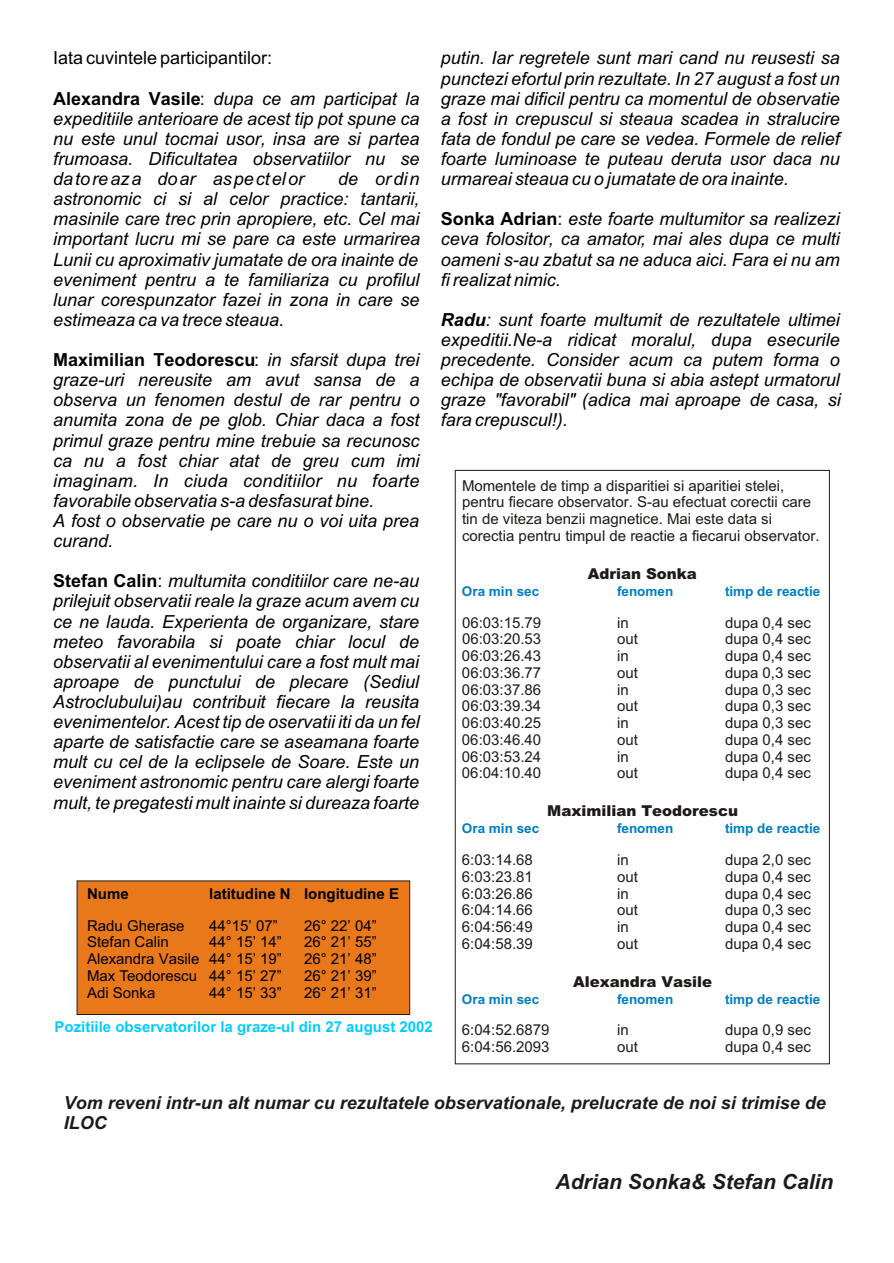
<style>
.page{position:relative;width:894px;height:1263px;background:#fff}
.page>*{position:absolute;margin:0;border:0;box-sizing:border-box;transform-origin:0 0}
.t1{font:italic 700 21px "Arial";color:#1f1a17}
.t2{font:italic 18px/20.1px "Arial";color:#000}
.t3{font:italic 700 18px/20.1px "Arial";color:#1f1a17}
.t4{font:18px "Arial";color:#000}
.t5{font:15px/16.8px "Arial";color:#1f1a17}
.t6{font:15px "Arial";color:#000}
.t7{font:700 15px "Arial";color:#0cf}
.t8{font:900 15px "Arial";color:#1f1a17}
.t9{font:700 15px "Arial";color:#000}
.t10{font:700 13.5px "Arial";color:#007dc2}
.s1{font-weight:700;font-style:normal}
.s2{font-style:normal}
.s3{font-weight:700}
</style>
<div class="page">
<div style="left:77px;top:881px;width:333px;height:134px;background:#e8781a;border:1px solid #1f1a17"></div>
<p class="t4" style="left:53px;top:51px;width:221px">Iata cuvintele participantilor:</p>
<p class="t2" style="left:441px;top:50px;width:400px">putin. Iar regretele sunt mari cand nu reusesti sa</p>
<p class="t2" style="left:441px;top:70px;width:400px">punctezi efortul prin rezultate. In 27 august a fost un</p>
<p class="t2" style="left:53px;top:90px;width:788px"><span class="s1">Alexandra Vasile</span><span class="s2">:</span> dupa ce am participat la graze mai dificil pentru ca momentul de observatie</p>
<p class="t2" style="left:53px;top:110px;width:788px">expeditiile anterioare de acest tip pot spune ca a fost in crepuscul si steaua scadea in stralucire</p>
<p class="t2" style="left:53px;top:130px;width:788px">nu este unul tocmai usor, insa are si partea fata de fondul pe care se vedea. Formele de relief</p>
<p class="t2" style="left:53px;top:150px;width:788px">frumoasa. Dificultatea observatiilor nu se foarte luminoase te puteau deruta usor daca nu</p>
<p class="t2" style="left:53px;top:170px;width:252px">datoreaza doar aspectelor</p>
<p class="t2" style="left:53px;top:170px;width:788px;text-indent:285px">de ordin urmareai steaua cu o jumatate de ora inainte. astronomic ci si al celor practice: tantarii,<br>masinile care trec prin apropiere, etc. Cel mai <span class="s1">Sonka Adrian</span><span class="s2">:</span> este foarte multumitor sa realizezi important lucru mi se pare ca este urmarirea ceva folositor, ca amator, mai ales dupa ce multi Lunii cu aproximativ jumatate de ora inainte de</p>
<p class="t2" style="left:53px;top:251px;width:788px;text-indent:388px">oameni s-au zbatut sa ne aduca aici. Fara ei nu am eveniment pentru a te familiariza cu profilul fi realizat nimic.<br>lunar corespunzator fazei in zona in care se<br>estimeaza ca va trece steaua.</p>
<p class="t2" style="left:441px;top:311px;width:401px"><span class="s3">Radu</span>: sunt foarte multumit de rezultatele ultimei</p>
<p class="t2" style="left:441px;top:331px;width:401px">expeditii.Ne-a ridicat moralul, dupa esecurile</p>
<p class="t2" style="left:53px;top:351px;width:788px"><span class="s1">Maximilian Teodorescu</span><span class="s2">:</span> in sfarsit dupa trei precedente. Consider acum ca putem forma o</p>
<p class="t2" style="left:53px;top:371px;width:788px">graze-uri nereusite am avut sansa de a echipa de observatii buna si abia astept urmatorul</p>
<p class="t2" style="left:53px;top:392px;width:789px">observa un fenomen destul de rar pentru o graze "favorabil" (adica mai aproape de casa, si</p>
<p class="t2" style="left:53px;top:412px;width:516px">anumita zona de pe glob. Chiar daca a fost fara crepuscul!).</p>
<p class="t2" style="left:53px;top:432px;width:368px">primul graze pentru mine trebuie sa recunosc</p>
<p class="t2" style="left:53px;top:452px;width:368px">ca nu a fost chiar atat de greu cum imi</p>
<p class="t2" style="left:53px;top:472px;width:368px">imaginam. In ciuda conditiilor nu foarte</p>
<p class="t2" style="left:53px;top:492px;width:323px">favorabile observatia s-a desfasurat bine.</p>
<p class="t2" style="left:53px;top:512px;width:368px">A fost o observatie pe care nu o voi uita prea</p>
<p class="t2" style="left:53px;top:532px;width:62px">curand.</p>
<p class="t2" style="left:53px;top:573px;width:368px;text-align:justify"><span class="s1">Stefan Calin</span><span class="s2">:</span> multumita conditiilor care ne-au prilejuit observatii reale la graze acum avem cu ce ne lauda. Experienta de organizare, stare meteo favorabila si poate chiar locul de observatii al evenimentului care a fost mult mai aproape de punctului de plecare (Sediul Astroclubului)au contribuit fiecare la reusita evenimentelor. Acest tip de oservatii iti da un fel aparte de satisfactie care se aseamana foarte mult cu cel de la eclipsele de Soare. Este un eveniment astronomic pentru care alergi foarte mult, te pregatesti mult inainte si dureaza foarte</p>
<p class="t5" style="left:462px;top:478px;width:359px">Momentele de timp a disparitiei si aparitiei stelei, pentru fiecare observator. S-au efectuat corectii care tin de viteza benzii magnetice. Mai este data si corectia pentru timpul de reactie a fiecarui observator.</p>
<p class="t8" style="left:588px;top:568px;width:111px">Adrian Sonka</p>
<p class="t5" style="left:462px;top:615px;width:81px">06:03:15.79</p>
<p class="t5" style="left:617px;top:615px;width:13px">in</p>
<p class="t5" style="left:725px;top:615px;width:87px">dupa 0,4 sec</p>
<p class="t5" style="left:462px;top:632px;width:81px">06:03:20.53</p>
<p class="t5" style="left:617px;top:632px;width:22px">out</p>
<p class="t5" style="left:725px;top:632px;width:87px">dupa 0,4 sec</p>
<p class="t5" style="left:462px;top:649px;width:81px">06:03:26.43</p>
<p class="t5" style="left:617px;top:649px;width:13px">in</p>
<p class="t5" style="left:725px;top:649px;width:87px">dupa 0,4 sec</p>
<p class="t5" style="left:462px;top:666px;width:81px">06:03:36.77</p>
<p class="t5" style="left:617px;top:666px;width:22px">out</p>
<p class="t5" style="left:725px;top:666px;width:87px">dupa 0,3 sec</p>
<p class="t5" style="left:462px;top:682px;width:81px">06:03:37.86</p>
<p class="t5" style="left:617px;top:682px;width:13px">in</p>
<p class="t5" style="left:725px;top:682px;width:87px">dupa 0,3 sec</p>
<p class="t5" style="left:462px;top:699px;width:81px">06:03:39.34</p>
<p class="t5" style="left:617px;top:699px;width:22px">out</p>
<p class="t5" style="left:725px;top:699px;width:87px">dupa 0,3 sec</p>
<p class="t5" style="left:462px;top:716px;width:81px">06:03:40.25</p>
<p class="t5" style="left:617px;top:716px;width:13px">in</p>
<p class="t5" style="left:725px;top:716px;width:87px">dupa 0,3 sec</p>
<p class="t5" style="left:462px;top:733px;width:81px">06:03:46.40</p>
<p class="t5" style="left:617px;top:733px;width:22px">out</p>
<p class="t5" style="left:725px;top:733px;width:87px">dupa 0,4 sec</p>
<p class="t5" style="left:462px;top:749px;width:81px">06:03:53.24</p>
<p class="t5" style="left:617px;top:749px;width:13px">in</p>
<p class="t5" style="left:725px;top:749px;width:87px">dupa 0,4 sec</p>
<p class="t5" style="left:462px;top:766px;width:81px">06:04:10.40</p>
<p class="t5" style="left:617px;top:766px;width:22px">out</p>
<p class="t5" style="left:725px;top:766px;width:87px">dupa 0,4 sec</p>
<p class="t8" style="left:547px;top:806px;width:192px">Maximilian Teodorescu</p>
<p class="t5" style="left:462px;top:853px;width:72px">6:03:14.68</p>
<p class="t5" style="left:617px;top:853px;width:13px">in</p>
<p class="t5" style="left:725px;top:853px;width:87px">dupa 2,0 sec</p>
<p class="t5" style="left:462px;top:870px;width:72px">6:03:23.81</p>
<p class="t5" style="left:617px;top:870px;width:22px">out</p>
<p class="t5" style="left:725px;top:870px;width:87px">dupa 0,4 sec</p>
<p class="t5" style="left:462px;top:886px;width:72px">6:03:26.86</p>
<p class="t5" style="left:617px;top:886px;width:13px">in</p>
<p class="t5" style="left:725px;top:886px;width:87px">dupa 0,4 sec</p>
<p class="t5" style="left:462px;top:903px;width:72px">6:04:14.66</p>
<p class="t5" style="left:617px;top:903px;width:22px">out</p>
<p class="t5" style="left:725px;top:903px;width:87px">dupa 0,3 sec</p>
<p class="t5" style="left:462px;top:920px;width:72px">6:04:56:49</p>
<p class="t5" style="left:617px;top:920px;width:13px">in</p>
<p class="t5" style="left:725px;top:920px;width:87px">dupa 0,4 sec</p>
<p class="t5" style="left:462px;top:937px;width:72px">6:04:58.39</p>
<p class="t5" style="left:617px;top:937px;width:22px">out</p>
<p class="t5" style="left:725px;top:937px;width:87px">dupa 0,4 sec</p>
<p class="t8" style="left:573px;top:976px;width:141px">Alexandra Vasile</p>
<p class="t5" style="left:462px;top:1023px;width:89px">6:04:52.6879</p>
<p class="t5" style="left:617px;top:1023px;width:13px">in</p>
<p class="t5" style="left:725px;top:1023px;width:87px">dupa 0,9 sec</p>
<p class="t5" style="left:462px;top:1040px;width:89px">6:04:56.2093</p>
<p class="t5" style="left:617px;top:1040px;width:22px">out</p>
<p class="t5" style="left:725px;top:1040px;width:87px">dupa 0,4 sec</p>
<p class="t10" style="left:462px;top:586px;width:79px">Ora min sec</p>
<p class="t10" style="left:617px;top:586px;width:58px">fenomen</p>
<p class="t10" style="left:725px;top:586px;width:97px">timp de reactie</p>
<p class="t10" style="left:462px;top:823px;width:79px">Ora min sec</p>
<p class="t10" style="left:617px;top:823px;width:58px">fenomen</p>
<p class="t10" style="left:725px;top:823px;width:97px">timp de reactie</p>
<p class="t9" style="left:87px;top:888px;width:43px">Nume</p>
<p class="t9" style="left:209px;top:888px;width:191px">latitudine N longitudine E</p>
<p class="t6" style="left:87px;top:920px;width:99px">Radu Gherase</p>
<p class="t6" style="left:209px;top:920px;width:70px">44°15’ 07”</p>
<p class="t6" style="left:304px;top:920px;width:74px">26° 22’ 04”</p>
<p class="t6" style="left:87px;top:937px;width:83px">Stefan Calin</p>
<p class="t6" style="left:209px;top:937px;width:74px">44° 15’ 14”</p>
<p class="t6" style="left:304px;top:937px;width:74px">26° 21’ 55”</p>
<p class="t6" style="left:87px;top:953px;width:196px">Alexandra Vasile 44° 15’ 19”</p>
<p class="t6" style="left:304px;top:953px;width:74px">26° 21’ 48”</p>
<p class="t6" style="left:87px;top:970px;width:196px">Max Teodorescu 44° 15’ 27”</p>
<p class="t6" style="left:304px;top:970px;width:74px">26° 21’ 39”</p>
<p class="t6" style="left:87px;top:987px;width:70px">Adi Sonka</p>
<p class="t6" style="left:209px;top:987px;width:74px">44° 15’ 33”</p>
<p class="t6" style="left:304px;top:987px;width:74px">26° 21’ 31”</p>
<p class="t10" style="left:462px;top:994px;width:79px">Ora min sec</p>
<p class="t10" style="left:617px;top:994px;width:58px">fenomen</p>
<p class="t10" style="left:725px;top:994px;width:97px">timp de reactie</p>
<p class="t7" style="left:55px;top:1021px;width:380px">Pozitiile observatorilor la graze-ul din 27 august 2002</p>
<p class="t3" style="left:64px;top:1094px;width:764px">Vom reveni intr-un alt numar cu rezultatele observationale, prelucrate de noi si trimise de<br>ILOC</p>
<p class="t1" style="left:556px;top:1173px;width:279px">Adrian Sonka&amp; Stefan Calin</p>
</div>
